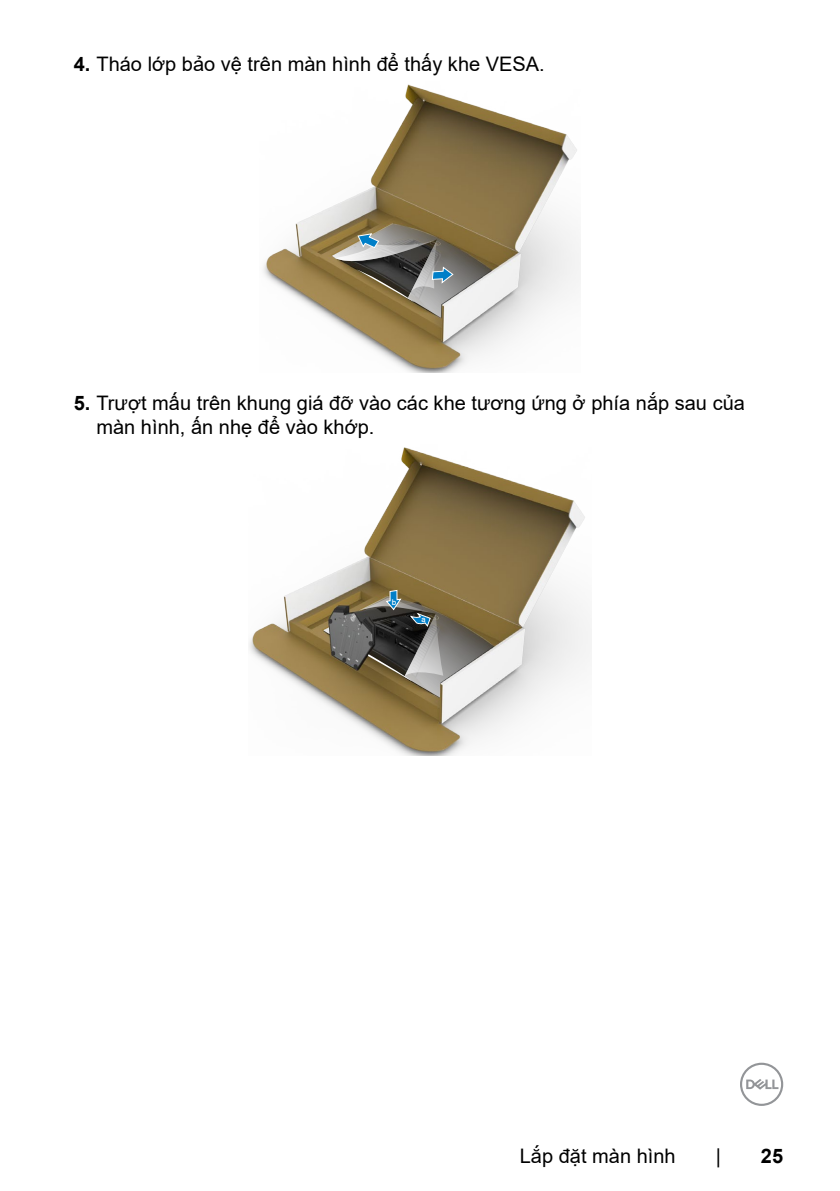
<style>
.page{position:relative;width:840px;height:1191px;background:#fff}
.page>*{position:absolute;margin:0;border:0;box-sizing:border-box;transform-origin:0 0}
.t1{font:20px/24px "Arial";color:#000}
.t2{font:700 20px "Arial";color:#000}
.t3{font:8.2px "Dell Replica";color:#fff}
.s1{font-weight:700}
</style>
<div class="page">
<svg style="left:740px;top:1062px;width:42px;height:44px"></svg>
<img style="left:263px;top:84px;width:317px;height:289px">
<svg style="left:332px;top:223px;width:159px;height:95px"></svg>
<img style="left:249px;top:447px;width:341px;height:308px">
<svg style="left:323px;top:590px;width:170px;height:107px"></svg>
<p class="t1" style="left:74px;top:52px;width:472px"><span class="s1">4.</span> Tháo lớp bảo vệ trên màn hình để thấy khe VESA.</p>
<p class="t1" style="left:96px;top:391px;width:649px;text-indent:-23px"><span class="s1">5.</span> Trượt mấu trên khung giá đỡ vào các khe tương ứng ở phía nắp sau của màn hình, ấn nhẹ để vào khớp.</p>
<p class="t3" style="left:391px;top:597px;width:6px">b</p>
<p class="t3" style="left:421px;top:614px;width:6px">a</p>
<p class="t1" style="left:519px;top:1143px;width:157px">Lắp đặt màn hình</p>
<p class="t1" style="left:715px;top:1143px;width:7px">|</p>
<p class="t2" style="left:760px;top:1141px;width:24px">25</p>
</div>
